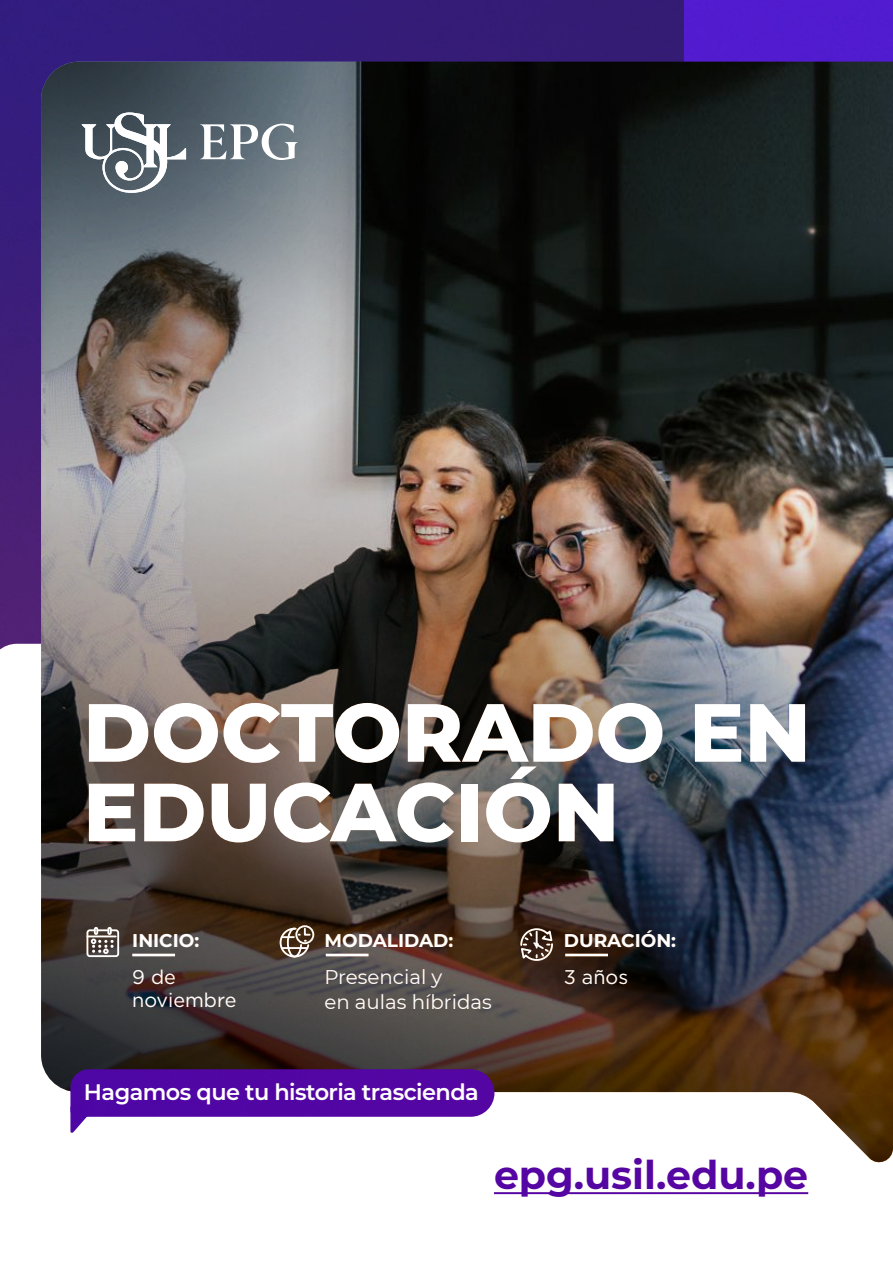
<style>
.page{position:relative;width:893px;height:1263px;background:#fff}
.page>*{position:absolute;margin:0;border:0;box-sizing:border-box;transform-origin:0 0}
.t1{font:800 82.35px/79.5px "Montserrat";color:#fff}
.t2{font:700 39.6px "Montserrat";color:#4906a7}
.t3{font:600 22.5px "Montserrat";letter-spacing:-.025em;color:#fff}
.t4{font:19.8px/25.2px "Montserrat";color:#fff}
.t5{font:19.8px/22.4px "Gotham";color:#fff}
.t6{font:700 18.45px "Montserrat";color:#fff}
</style>
<div class="page">
<img style="left:0;top:0;width:893px;height:1195px">
<h1 class="t1" style="left:83px;top:688px;width:729px">DOCTORADO EN<br>EDUCACIÓN</h1>
<p class="t6" style="left:132px;top:927px;width:69px">INICIO:</p>
<p class="t5" style="left:132px;top:966px;width:106px">9 de noviembre</p>
<p class="t6" style="left:324px;top:927px;width:130px">MODALIDAD:</p>
<p class="t4" style="left:324px;top:964px;width:169px">Presencial y<br>en aulas híbridas</p>
<p class="t3" style="left:84px;top:1076px;width:396px">Hagamos que tu historia trascienda</p>
<p class="t6" style="left:564px;top:927px;width:114px">DURACIÓN:</p>
<p class="t5" style="left:564px;top:966px;width:66px">3 años</p>
<h2 class="t2" style="left:494px;top:1146px;width:316px">epg.usil.edu.pe</h2>
</div>
